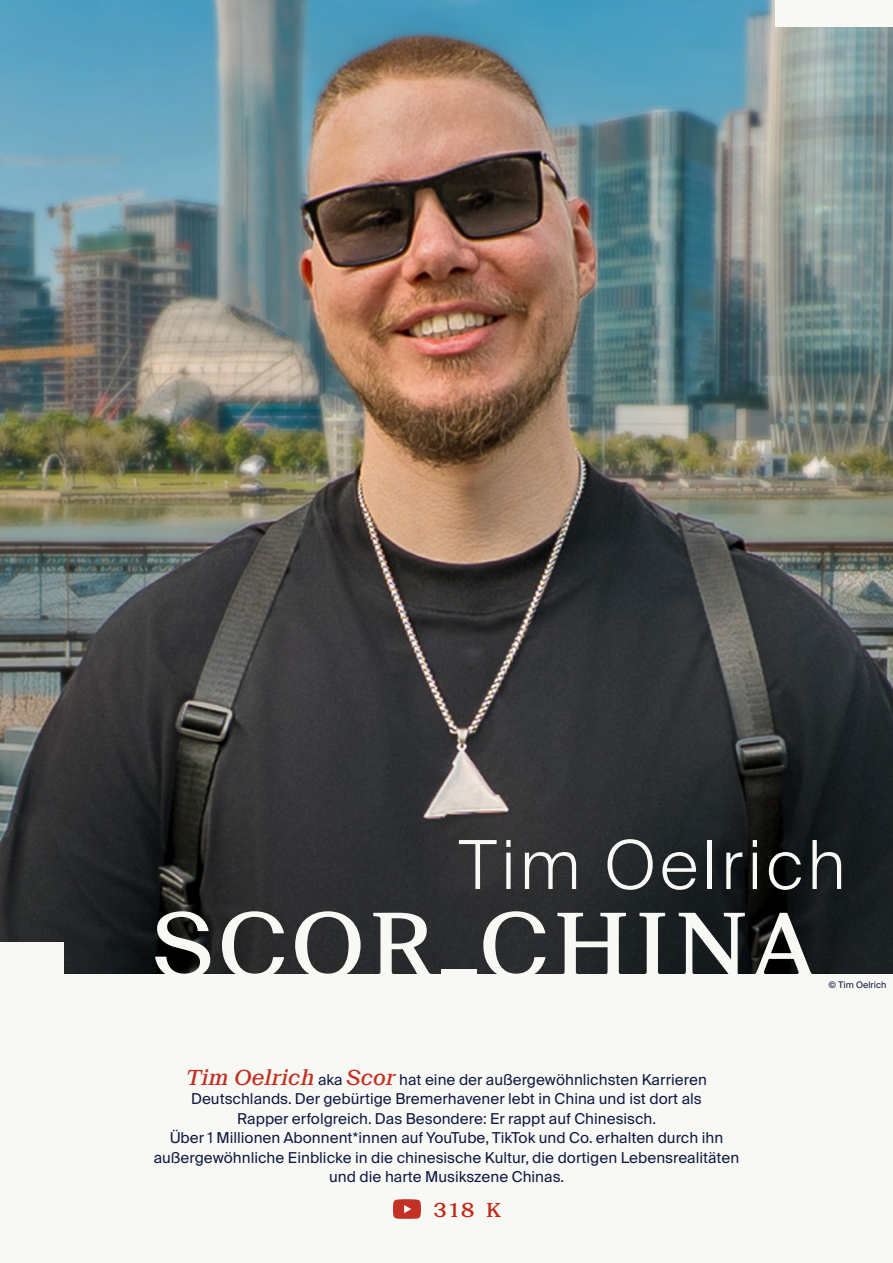
<style>
.page{position:relative;width:893px;height:1263px;background:#f8f8f5}
.page>*{position:absolute;margin:0;border:0;box-sizing:border-box;transform-origin:0 0}
.t1{font:500 90px "Suisse Neue";letter-spacing:.03em;color:#f8f8f5}
.t2{font:300 67.5px "Suisse Intl";letter-spacing:.05em;color:#f8f8f5}
.t3{font:500 19.5px "Suisse Neue";color:#c22715}
.t4{font:15px/19.5px "Suisse Intl";color:#101840;text-align:center}
.t5{font:9px "Suisse Intl";color:#101840}
.s1{font-family:"Suisse Neue";font-weight:500;font-style:italic;font-size:21px;color:#c23124}
</style>
<div class="page">
<img style="left:0;top:0;width:893px;height:974px">
<div style="left:775px;top:0;width:118px;height:27px;background:#f8f8f5"></div>
<div style="left:0;top:942px;width:64px;height:57px;background:#f8f8f5"></div>
<svg style="left:393px;top:1199px;width:28px;height:20px"></svg>
<h2 class="t2" style="left:458px;top:815px;width:390px">Tim Oelrich</h2>
<h1 class="t1" style="left:153px;top:893px;width:665px">SCOR CHINA</h1>
<h1 class="t1" style="left:439px;top:884px;width:42px">_</h1>
<p class="t5" style="left:828px;top:978px;width:60px">© Tim Oelrich</p>
<p class="t4" style="left:154px;top:1070px;width:587px"><span class="s1">Tim Oelrich</span> aka <span class="s1">Scor</span> hat eine der außergewöhnlichsten Karrieren Deutschlands. Der gebürtige Bremerhavener lebt in China und ist dort als<br>Rapper erfolgreich. Das Besondere: Er rappt auf Chinesisch.<br>Über 1 Millionen Abonnent*innen auf YouTube, TikTok und Co. erhalten durch ihn außergewöhnliche Einblicke in die chinesische Kultur, die dortigen Lebensrealitäten und die harte Musikszene Chinas.</p>
<h3 class="t3" style="left:434px;top:1199px;width:69px">318 K</h3>
</div>
